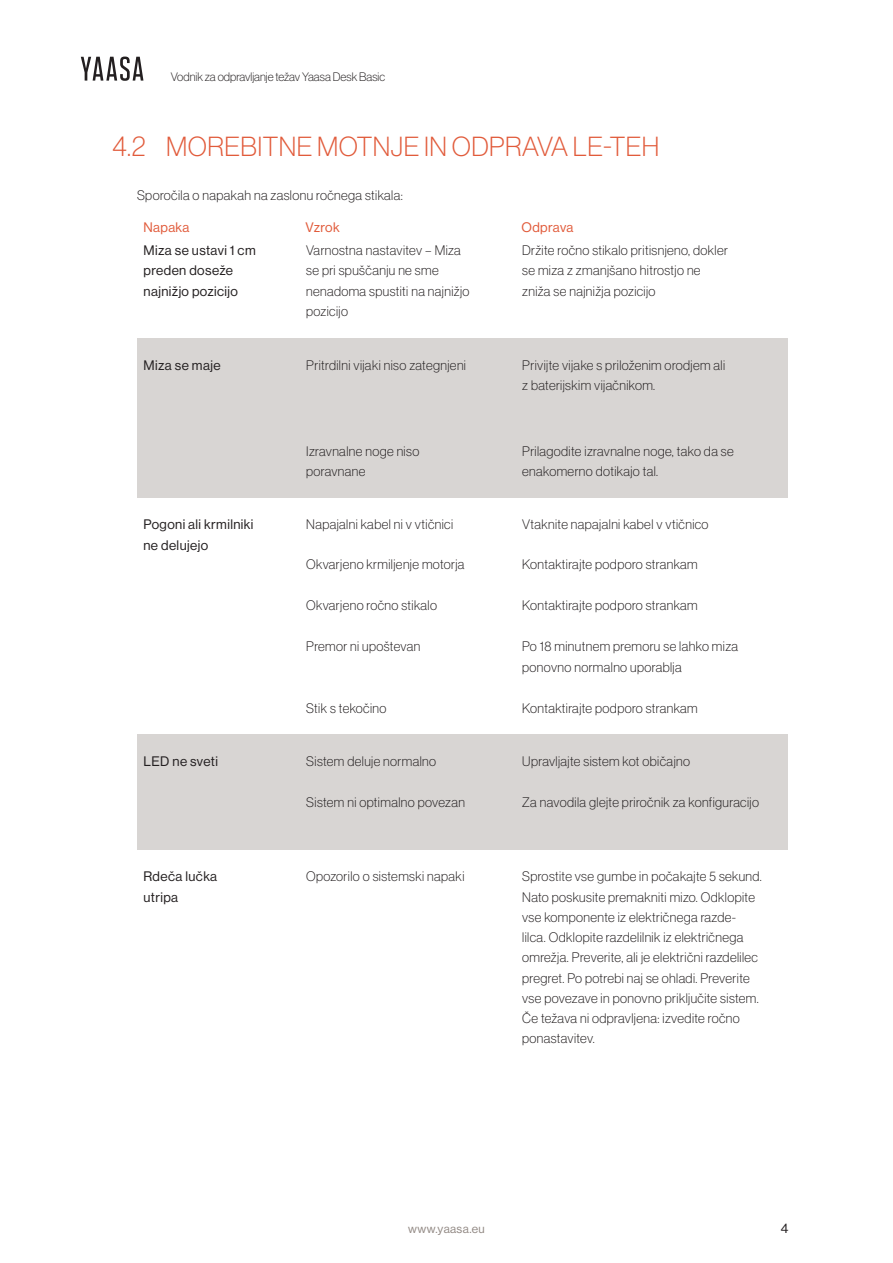
<style>
.page{position:relative;width:893px;height:1263px;background:#fff}
.page>*{position:absolute;margin:0;border:0;box-sizing:border-box;transform-origin:0 0}
.t1{font:100 27px "Haas Grot Disp 35";letter-spacing:.015em;color:#e15b3b}
.Lauftext{font:100 13.5px/20.2px "Haas Grot Disp 35";letter-spacing:.03em;color:#231f20}
.Lauftext-2{font:13.5px/20.2px "Haas Grot Disp 55 Roman";letter-spacing:.03em;color:#231f20}
.Lauftext-3{font:13.5px "Haas Grot Disp 55 Roman";letter-spacing:.03em;color:#e15b3b}
.t2{font:100 12px "Haas Grot Disp 35";color:#231f20}
.t3{font:12px "Haas Grot Disp 55 Roman";letter-spacing:.03em;color:#918883}
</style>
<div class="page">
<svg style="left:81px;top:57px;width:62px;height:24px"></svg>
<div style="left:137px;top:338px;width:650px;height:160px;background:#d8d5d3"></div>
<div style="left:137px;top:734px;width:650px;height:115px;background:#d8d5d3"></div>
<p class="t2" style="left:171px;top:70px;width:216px">Vodnik za odpravljanje težav Yaasa Desk Basic</p>
<p class="t1" style="left:112px;top:131px;width:549px">4.2 MOREBITNE MOTNJE IN ODPRAVA LE-TEH</p>
<p class="Lauftext" style="left:137px;top:185px;width:267px">Sporočila o napakah na zaslonu ročnega stikala:</p>
<p class="Lauftext-3" style="left:143px;top:220px;width:47px">Napaka</p>
<p class="Lauftext-3" style="left:305px;top:220px;width:36px">Vzrok</p>
<p class="Lauftext-3" style="left:521px;top:220px;width:53px">Odprava</p>
<p class="Lauftext-2" style="left:144px;top:240px;width:114px">Miza se ustavi 1 cm preden doseže</p>
<p class="Lauftext-2" style="left:144px;top:281px;width:96px">najnižjo pozicijo</p>
<p class="Lauftext" style="left:306px;top:240px;width:156px">Varnostna nastavitev – Miza</p>
<p class="Lauftext" style="left:306px;top:261px;width:165px">se pri spuščanju ne sme nenadoma spustiti na najnižjo pozicijo</p>
<p class="Lauftext" style="left:522px;top:240px;width:207px">Držite ročno stikalo pritisnjeno, dokler se miza z zmanjšano hitrostjo ne</p>
<p class="Lauftext" style="left:522px;top:281px;width:135px">zniža se najnižja pozicijo</p>
<p class="Lauftext-2" style="left:144px;top:355px;width:78px">Miza se maje</p>
<p class="Lauftext" style="left:306px;top:355px;width:161px">Pritrdilni vijaki niso zategnjeni</p>
<p class="Lauftext" style="left:522px;top:355px;width:204px">Privijte vijake s priloženim orodjem ali</p>
<p class="Lauftext" style="left:522px;top:375px;width:134px">z baterijskim vijačnikom.</p>
<p class="Lauftext" style="left:306px;top:441px;width:115px">Izravnalne noge niso</p>
<p class="Lauftext" style="left:306px;top:461px;width:61px">poravnane</p>
<p class="Lauftext" style="left:522px;top:441px;width:213px">Prilagodite izravnalne noge, tako da se enakomerno dotikajo tal.</p>
<p class="Lauftext-2" style="left:143px;top:515px;width:112px">Pogoni ali krmilniki ne delujejo</p>
<p class="Lauftext" style="left:306px;top:515px;width:149px">Napajalni kabel ni v vtičnici</p>
<p class="Lauftext" style="left:522px;top:515px;width:188px">Vtaknite napajalni kabel v vtičnico</p>
<p class="Lauftext" style="left:306px;top:554px;width:160px">Okvarjeno krmiljenje motorja</p>
<p class="Lauftext" style="left:522px;top:554px;width:177px">Kontaktirajte podporo strankam</p>
<p class="Lauftext" style="left:306px;top:595px;width:132px">Okvarjeno ročno stikalo</p>
<p class="Lauftext" style="left:306px;top:636px;width:116px">Premor ni upoštevan</p>
<p class="Lauftext" style="left:306px;top:698px;width:82px">Stik s tekočino</p>
<p class="Lauftext" style="left:522px;top:595px;width:177px">Kontaktirajte podporo strankam</p>
<p class="Lauftext" style="left:522px;top:636px;width:217px">Po 18 minutnem premoru se lahko miza ponovno normalno uporablja</p>
<p class="Lauftext" style="left:522px;top:698px;width:177px">Kontaktirajte podporo strankam</p>
<p class="Lauftext-2" style="left:144px;top:751px;width:76px">LED ne sveti</p>
<p class="Lauftext" style="left:306px;top:751px;width:131px">Sistem deluje normalno</p>
<p class="Lauftext" style="left:522px;top:751px;width:169px">Upravljajte sistem kot običajno</p>
<p class="Lauftext" style="left:306px;top:792px;width:160px">Sistem ni optimalno povezan</p>
<p class="Lauftext" style="left:522px;top:792px;width:238px">Za navodila glejte priročnik za konfiguracijo</p>
<p class="Lauftext-2" style="left:143px;top:867px;width:75px">Rdeča lučka utripa</p>
<p class="Lauftext" style="left:306px;top:866px;width:160px">Opozorilo o sistemski napaki</p>
<p class="Lauftext" style="left:522px;top:866px;width:241px">Sprostite vse gumbe in počakajte 5 sekund.<br>Nato poskusite premakniti mizo. Odklopite vse komponente iz električnega razde&shy;lilca. Odklopite razdelilnik iz električnega omrežja. Preverite, ali je električni razdelilec pregret. Po potrebi naj se ohladi. Preverite vse povezave in ponovno priključite sistem.<br>Če težava ni odpravljena: izvedite ročno ponastavitev.</p>
<p class="t3" style="left:408px;top:1222px;width:78px">www.yaasa.eu</p>
<p class="Lauftext-2" style="left:781px;top:1218px;width:9px">4</p>
</div>
